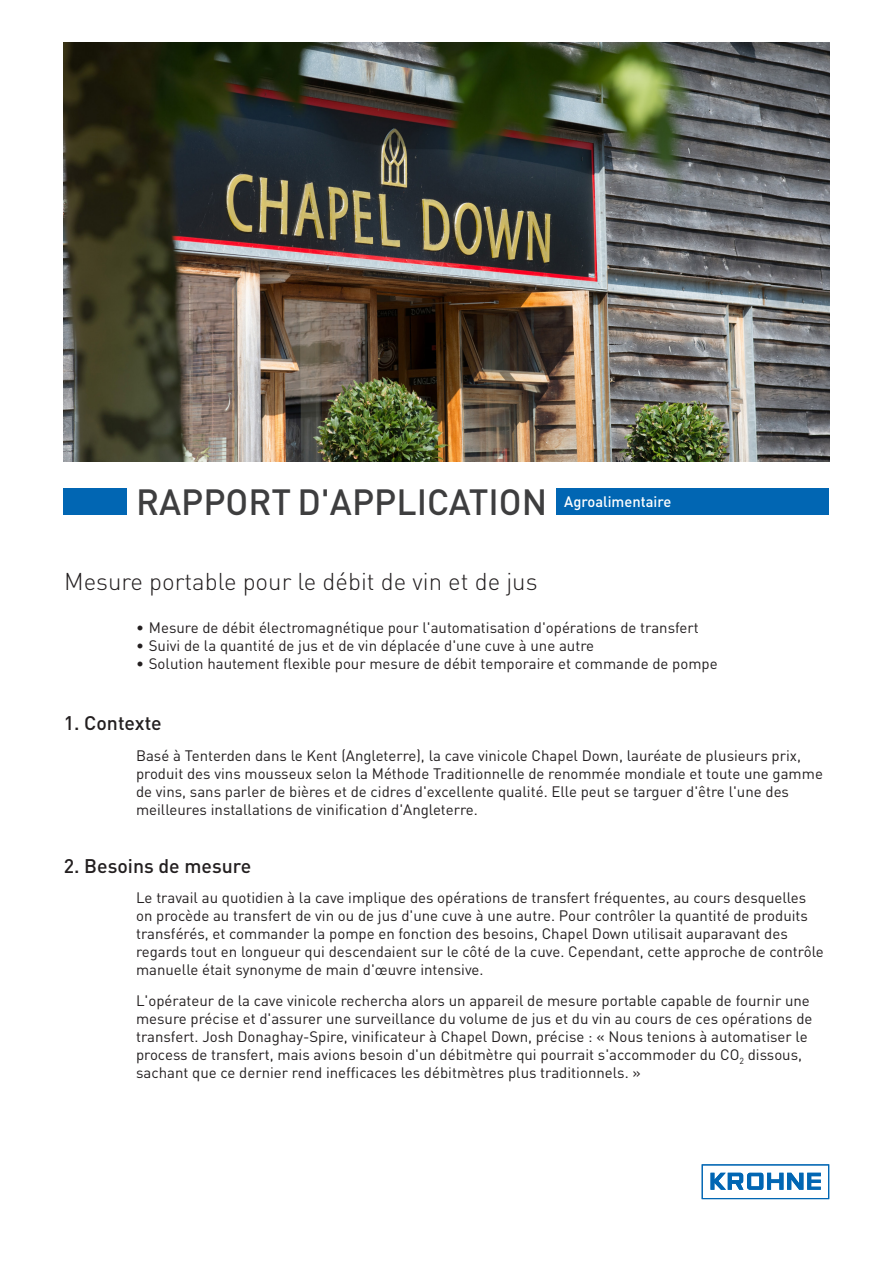
<style>
.page{position:relative;width:893px;height:1263px;background:#fff}
.page>*{position:absolute;margin:0;border:0;box-sizing:border-box;transform-origin:0 0}
.t1{font:500 36px "DIN";color:#3e3e3f}
.t2{font:300 24px "DIN";color:#231f20}
.t3{font:500 19.5px "DIN";color:#231f20}
.paragraph{font:15px/18px "DIN";color:#231f20}
.t4{font:500 15px "DIN";color:#fff}
</style>
<div class="page">
<svg style="left:702px;top:1164px;width:128px;height:36px"></svg>
<div style="left:64px;top:488px;width:765px;height:26px;background:#0166b3"></div>
<div style="left:128px;top:485px;width:428px;height:37px;background:#fff"></div>
<img style="left:64px;top:42px;width:765px;height:419px">
<p class="t1" style="left:136px;top:478px;width:413px">RAPPORT D'APPLICATION</p>
<p class="t4" style="left:564px;top:492px;width:109px">Agroalimentaire</p>
<p class="t2" style="left:64px;top:567px;width:475px">Mesure portable pour le débit de vin et de jus</p>
<p class="paragraph" style="left:136px;top:618px;width:564px">• Mesure de débit électromagnétique pour l'automatisation d'opérations de transfert</p>
<p class="paragraph" style="left:136px;top:636px;width:459px">• Suivi de la quantité de jus et de vin déplacée d'une cuve à une autre</p>
<p class="paragraph" style="left:136px;top:654px;width:583px">• Solution hautement flexible pour mesure de débit temporaire et commande de pompe</p>
<p class="t3" style="left:64px;top:710px;width:100px">1. Contexte</p>
<p class="paragraph" style="left:136px;top:746px;width:688px">Basé à Tenterden dans le Kent (Angleterre), la cave vinicole Chapel Down, lauréate de plusieurs prix, produit des vins mousseux selon la Méthode Traditionnelle de renommée mondiale et toute une gamme de vins, sans parler de bières et de cidres d'excellente qualité. Elle peut se targuer d'être l'une des meilleures installations de vinification d'Angleterre.</p>
<p class="t3" style="left:64px;top:853px;width:189px">2. Besoins de mesure</p>
<p class="paragraph" style="left:136px;top:889px;width:689px">Le travail au quotidien à la cave implique des opérations de transfert fréquentes, au cours desquelles on procède au transfert de vin ou de jus d'une cuve à une autre. Pour contrôler la quantité de produits transférés, et commander la pompe en fonction des besoins, Chapel Down utilisait auparavant des regards tout en longueur qui descendaient sur le côté de la cuve. Cependant, cette approche de contrôle manuelle était synonyme de main d'œuvre intensive.</p>
<p class="paragraph" style="left:136px;top:991px;width:678px">L'opérateur de la cave vinicole rechercha alors un appareil de mesure portable capable de fournir une mesure précise et d'assurer une surveillance du volume de jus et du vin au cours de ces opérations de transfert. Josh Donaghay-Spire, vinificateur à Chapel Down, précise : « Nous tenions à automatiser le process de transfert, mais avions besoin d'un débitmètre qui pourrait s'accommoder du CO<sub>2</sub> dissous, sachant que ce dernier rend inefficaces les débitmètres plus traditionnels. »</p>
</div>
